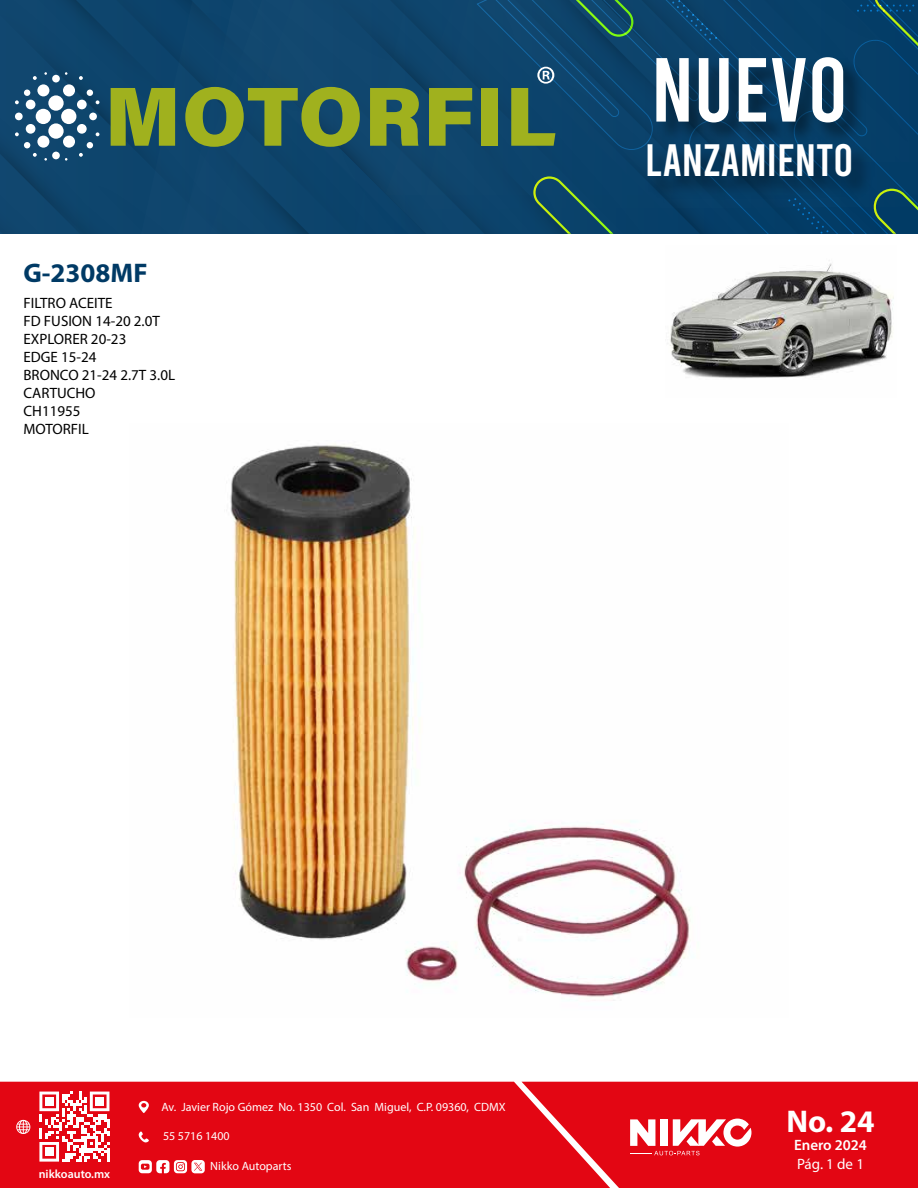
<style>
.page{position:relative;width:918px;height:1188px;background:#fff}
.page>*{position:absolute;margin:0;border:0;box-sizing:border-box;transform-origin:0 0}
.t1{font:90.75px "Bebas";color:#fff}
.t2{font:45.3px "Bebas";color:#fff}
.t3{font:700 31.5px "Myriad Pro";color:#fff}
.t4{font:700 27px "Myriad Pro";color:#003a65}
.t5{font:15px/18px "Myriad Pro";color:#000}
.t6{font:600 15px "Myriad Pro";color:#fff}
.t7{font:15px "Myriad Pro";color:#fff}
.t8{font:12px "Myriad Pro";color:#fff}
.t9{font:600 12px "Myriad Pro";color:#fff}
</style>
<div class="page">
<div style="left:0;top:1082px;width:522px;height:106px;background:#e30613"></div>
<svg style="left:39px;top:1092px;width:70px;height:70px"></svg>
<div style="left:45px;top:1097px;width:8px;height:9px;background:#fff"></div>
<div style="left:95px;top:1097px;width:9px;height:9px;background:#fff"></div>
<div style="left:45px;top:1148px;width:8px;height:8px;background:#fff"></div>
<svg style="left:16px;top:1120px;width:14px;height:14px"></svg>
<svg style="left:139px;top:1101px;width:10px;height:12px"></svg>
<svg style="left:139px;top:1131px;width:10px;height:12px"></svg>
<svg style="left:139px;top:1160px;width:66px;height:13px"></svg>
<svg style="left:522px;top:1082px;width:396px;height:106px;background:#e41723"></svg>
<svg style="left:0;top:0;width:918px;height:234px;background:#184b64"></svg>
<img style="left:230px;top:444px;width:461px;height:557px">
<img style="left:670px;top:263px;width:224px;height:116px">
<h3 class="t4" style="left:24px;top:256px;width:126px">G-2308MF</h3>
<p class="t5" style="left:24px;top:293px;width:153px">FILTRO ACEITE<br>FD FUSION 14-20 2.0T<br>EXPLORER 20-23<br>EDGE 15-24<br>BRONCO 21-24 2.7T 3.0L<br>CARTUCHO<br>CH11955<br>MOTORFIL</p>
<h1 class="t1" style="left:651px;top:44px;width:198px">NUEVO</h1>
<h2 class="t2" style="left:645px;top:137px;width:210px">LANZAMIENTO</h2>
<p class="t9" style="left:39px;top:1167px;width:73px">nikkoauto.mx</p>
<p class="t8" style="left:161px;top:1099px;width:346px">Av. Javier Rojo Gómez No. 1350 Col. San Miguel, C.P. 09360, CDMX</p>
<p class="t8" style="left:163px;top:1129px;width:68px">55 5716 1400</p>
<p class="t8" style="left:210px;top:1159px;width:83px">Nikko Autoparts</p>
<h3 class="t3" style="left:786px;top:1101px;width:90px">No. 24</h3>
<p class="t6" style="left:794px;top:1135px;width:74px">Enero 2024</p>
<p class="t7" style="left:797px;top:1155px;width:68px">Pág. 1 de 1</p>
</div>
